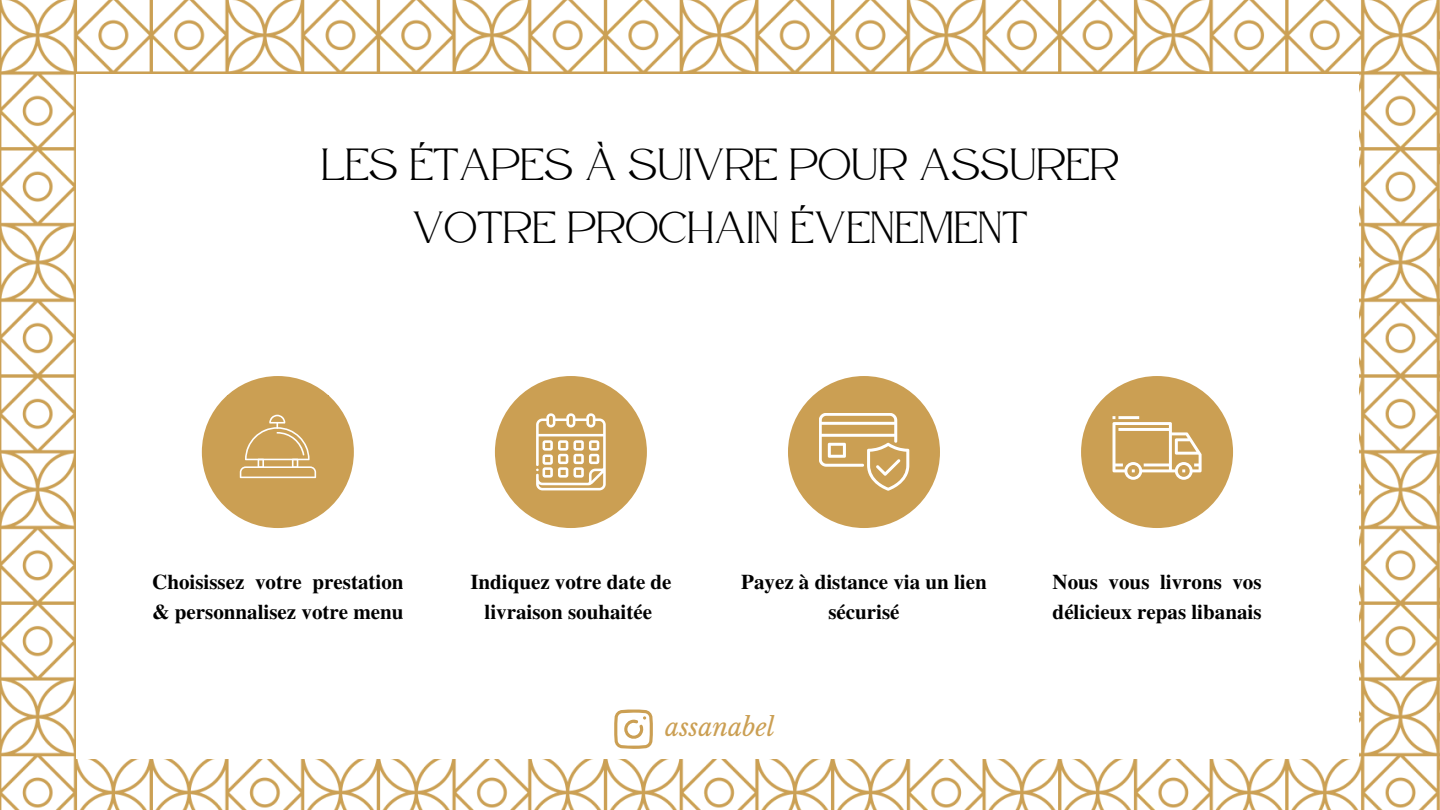
<style>
.page{position:relative;width:1440px;height:810px;background:#fff}
.page>*{position:absolute;margin:0;border:0;box-sizing:border-box;transform-origin:0 0}
.t1{font:45px/62.2px "Atteron";color:#000;text-align:center}
.t2{font:italic 24.9px "Libre Baskerville";color:#cb9f53}
.t3{font:700 21px/29.2px "Te X Gyre Termes";color:#000}
</style>
<div class="page">
<img style="left:0;top:0;width:1440px;height:810px">
<img style="left:77px;top:74px;width:1282px;height:684px">
<div style="left:202px;top:376px;width:152px;height:152px;background:#cb9f53;border-radius:50%"></div>
<svg style="left:240px;top:415px;width:76px;height:63px"></svg>
<div style="left:495px;top:376px;width:152px;height:152px;background:#cb9f53;border-radius:50%"></div>
<svg style="left:536px;top:413px;width:70px;height:77px"></svg>
<svg style="left:614px;top:709px;width:39px;height:40px"></svg>
<div style="left:788px;top:376px;width:152px;height:152px;background:#cb9f53;border-radius:50%"></div>
<svg style="left:819px;top:413px;width:90px;height:78px"></svg>
<div style="left:1081px;top:376px;width:152px;height:152px;background:#cb9f53;border-radius:50%"></div>
<svg style="left:1113px;top:416px;width:89px;height:64px"></svg>
<p class="t1" style="left:321px;top:134px;width:799px">LES ÉTAPES À SUIVRE POUR ASSURER<br>VOTRE PROCHAIN ÉVENEMENT</p>
<p class="t3" style="left:152px;top:567px;width:253px">Choisissez votre prestation &amp; personnalisez votre menu</p>
<p class="t3" style="left:470px;top:567px;width:203px;text-align:center">Indiquez votre date de livraison souhaitée</p>
<p class="t3" style="left:741px;top:567px;width:247px;text-align:center">Payez à distance via un lien sécurisé</p>
<p class="t3" style="left:1053px;top:567px;width:210px">Nous vous livrons vos délicieux repas libanais</p>
<p class="t2" style="left:665px;top:712px;width:111px">assanabel</p>
</div>
